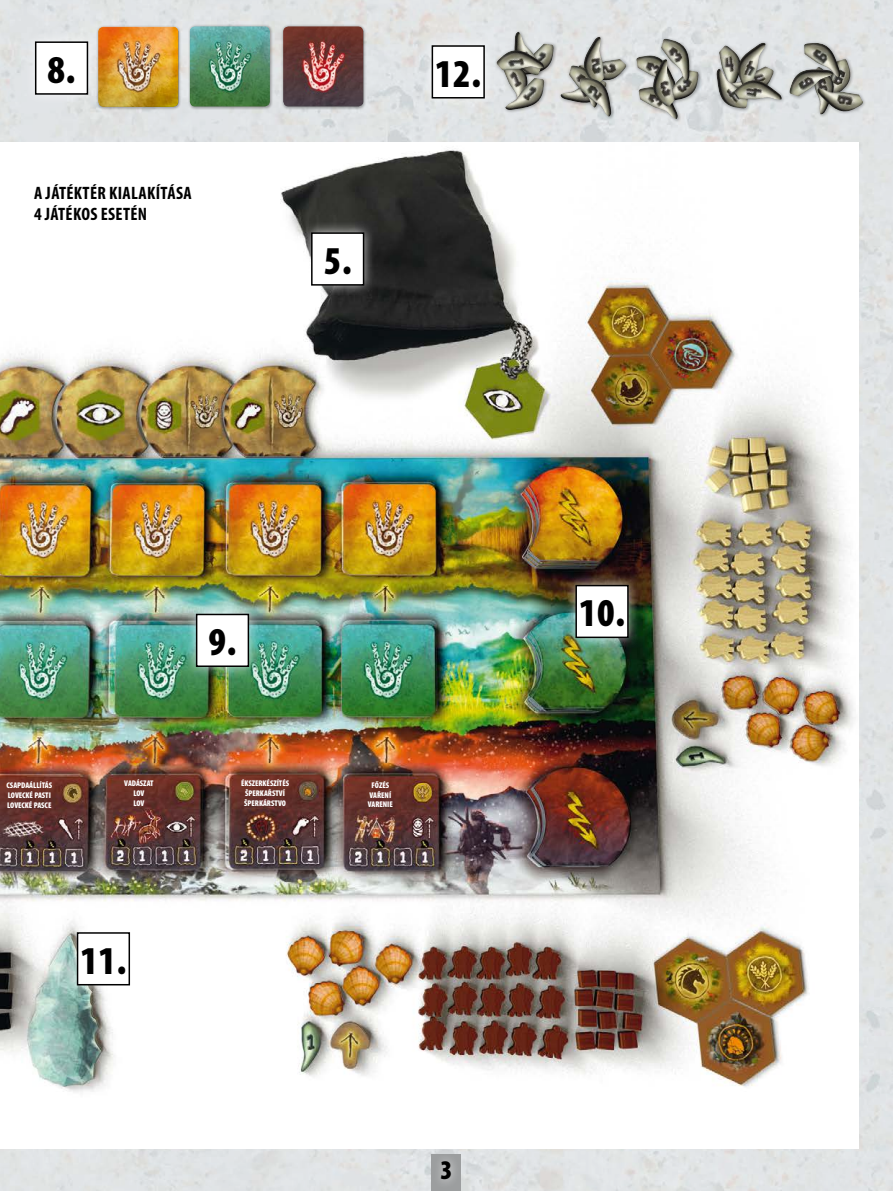
<style>
.page{position:relative;width:893px;height:1191px;background:#fff}
.page>*{position:absolute;margin:0;border:0;box-sizing:border-box;transform-origin:0 0}
.t1{font:900 condensed 39.6px "Myriad Pro";color:#000}
.t2{font:900 condensed 27px "Myriad Pro";color:#000}
.t3{font:700 condensed 18px/21.6px "Myriad Pro";letter-spacing:.02em;color:#000}
.t4{font:900 condensed 8.25px/9.9px "Myriad Pro";color:#fff;text-align:center}
</style>
<div class="page">
<img style="left:0;top:146px;width:859px;height:951px">
<div style="left:96px;top:25px;width:86px;height:85px;background:#000;opacity:.33"></div>
<div style="left:98px;top:26px;width:81px;height:79px;background:#fff;opacity:.75"></div>
<div style="left:98px;top:28px;width:81px;height:80px;background:#000;opacity:.75"></div>
<div style="left:188px;top:25px;width:85px;height:85px;background:#000;opacity:.33"></div>
<div style="left:189px;top:25px;width:81px;height:79px;background:#fff;opacity:.75"></div>
<div style="left:189px;top:28px;width:81px;height:80px;background:#000;opacity:.75"></div>
<div style="left:281px;top:25px;width:86px;height:85px;background:#000;opacity:.33"></div>
<div style="left:283px;top:25px;width:81px;height:79px;background:#fff;opacity:.75"></div>
<div style="left:283px;top:28px;width:81px;height:80px;background:#000;opacity:.75"></div>
<div style="left:432px;top:1154px;width:29px;height:37px;background:#9c9e9f"></div>
<div style="left:432px;top:1152px;width:28px;height:36px;background:#fff;opacity:.75"></div>
<div style="left:564px;top:573px;width:76px;height:76px;background:#fff;opacity:.75"></div>
<div style="left:576px;top:585px;width:52px;height:52px;background:#fff"></div>
<div style="left:575px;top:585px;width:54px;height:53px;border:2px solid #000"></div>
<div style="left:66px;top:921px;width:75px;height:75px;background:#fff;opacity:.75"></div>
<div style="left:78px;top:933px;width:51px;height:51px;background:#fff"></div>
<div style="left:77px;top:932px;width:53px;height:53px;border:2px solid #000"></div>
<div style="left:300px;top:221px;width:75px;height:76px;background:#fff;opacity:.75"></div>
<div style="left:312px;top:233px;width:52px;height:52px;background:#fff"></div>
<div style="left:311px;top:232px;width:53px;height:54px;border:2px solid #000"></div>
<div style="left:24px;top:30px;width:75px;height:76px;background:#e3e5e7"></div>
<div style="left:36px;top:42px;width:51px;height:52px;background:#fff"></div>
<div style="left:35px;top:41px;width:53px;height:54px;border:2px solid #000"></div>
<div style="left:421px;top:34px;width:75px;height:76px;background:#fff;opacity:.75"></div>
<div style="left:432px;top:46px;width:52px;height:52px;background:#fff"></div>
<div style="left:432px;top:45px;width:53px;height:53px;border:2px solid #000"></div>
<div style="left:185px;top:602px;width:75px;height:76px;background:#fff;opacity:.75"></div>
<div style="left:197px;top:614px;width:51px;height:52px;background:#fff"></div>
<div style="left:196px;top:613px;width:53px;height:54px;border:2px solid #000"></div>
<div style="left:636px;top:85px;width:45px;height:38px;background:#e2e4e6"></div>
<div style="left:512px;top:29px;width:33px;height:50px;background:#e1e3e4"></div>
<svg style="left:489px;top:30px;width:377px;height:92px"></svg>
<h1 class="t1" style="left:48px;top:48px;width:29px">8.</h1>
<h1 class="t1" style="left:435px;top:51px;width:47px">12.</h1>
<h3 class="t3" style="left:34px;top:182px;width:159px">A JÁTÉKTÉR KIALAKÍTÁSA<br>4 JÁTÉKOS ESETÉN</h3>
<h1 class="t1" style="left:324px;top:239px;width:29px">5.</h1>
<h1 class="t1" style="left:209px;top:620px;width:29px">9.</h1>
<p class="t4" style="left:124px;top:778px;width:31px">VADÁSZAT<br>LOV<br>LOV</p>
<p class="t4" style="left:241px;top:778px;width:50px">ÉKSZERKÉSZÍTÉS<br>ŠPERKAŘSTVÍ<br>ŠPERKÁRSTVO</p>
<p class="t4" style="left:7px;top:780px;width:47px;text-align:left;rotate:1deg">CSAPDAÁLLÍTÁS<br>LOVECKÉ PASTI<br>LOVECKÉ PASCE</p>
<p class="t4" style="left:368px;top:780px;width:27px">FŐZÉS<br>VAŘENÍ<br>VARENIE</p>
<h1 class="t1" style="left:80px;top:938px;width:47px">11.</h1>
<h2 class="t2" style="left:440px;top:1155px;width:13px">3</h2>
<h1 class="t1" style="left:579px;top:591px;width:47px">10.</h1>
</div>
